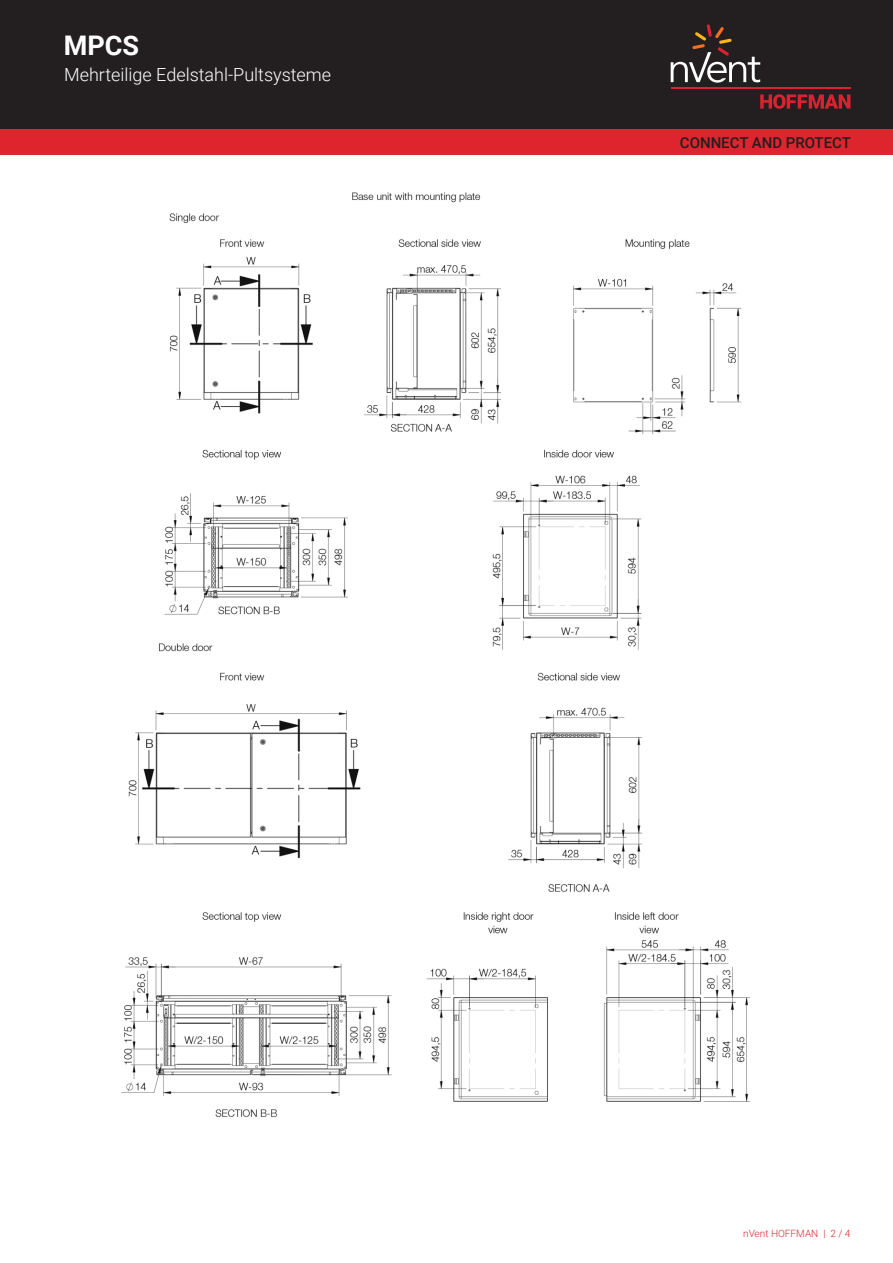
<style>
.page{position:relative;width:893px;height:1263px;background:#fff}
.page>*{position:absolute;margin:0;border:0;box-sizing:border-box;transform-origin:0 0}
.t1{font:700 27px "Roboto";color:#fff}
.t2{font:300 18px "Roboto";color:#fff}
.t3{font:500 15px "Roboto";color:#231f20}
.t4{font:300 10.05px "Roboto";color:#de252e}
</style>
<div class="page">
<div style="left:0;top:0;width:893px;height:129px;background:#231f20"></div>
<svg style="left:760px;top:94px;width:90px;height:15px"></svg>
<hr style="left:671px;top:88px;width:179px;height:1px;background:#db2230">
<svg style="left:671px;top:24px;width:89px;height:59px"></svg>
<div style="left:0;top:129px;width:893px;height:26px;background:#de252e"></div>
<img style="left:121px;top:192px;width:629px;height:925px">
<h1 class="t1" style="left:64px;top:27px;width:77px">MPCS</h1>
<p class="t2" style="left:64px;top:62px;width:268px">Mehrteilige Edelstahl-Pultsysteme</p>
<p class="t3" style="left:680px;top:132px;width:173px">CONNECT AND PROTECT</p>
<p class="t4" style="left:743px;top:1226px;width:109px">nVent HOFFMAN | 2 / 4</p>
</div>
